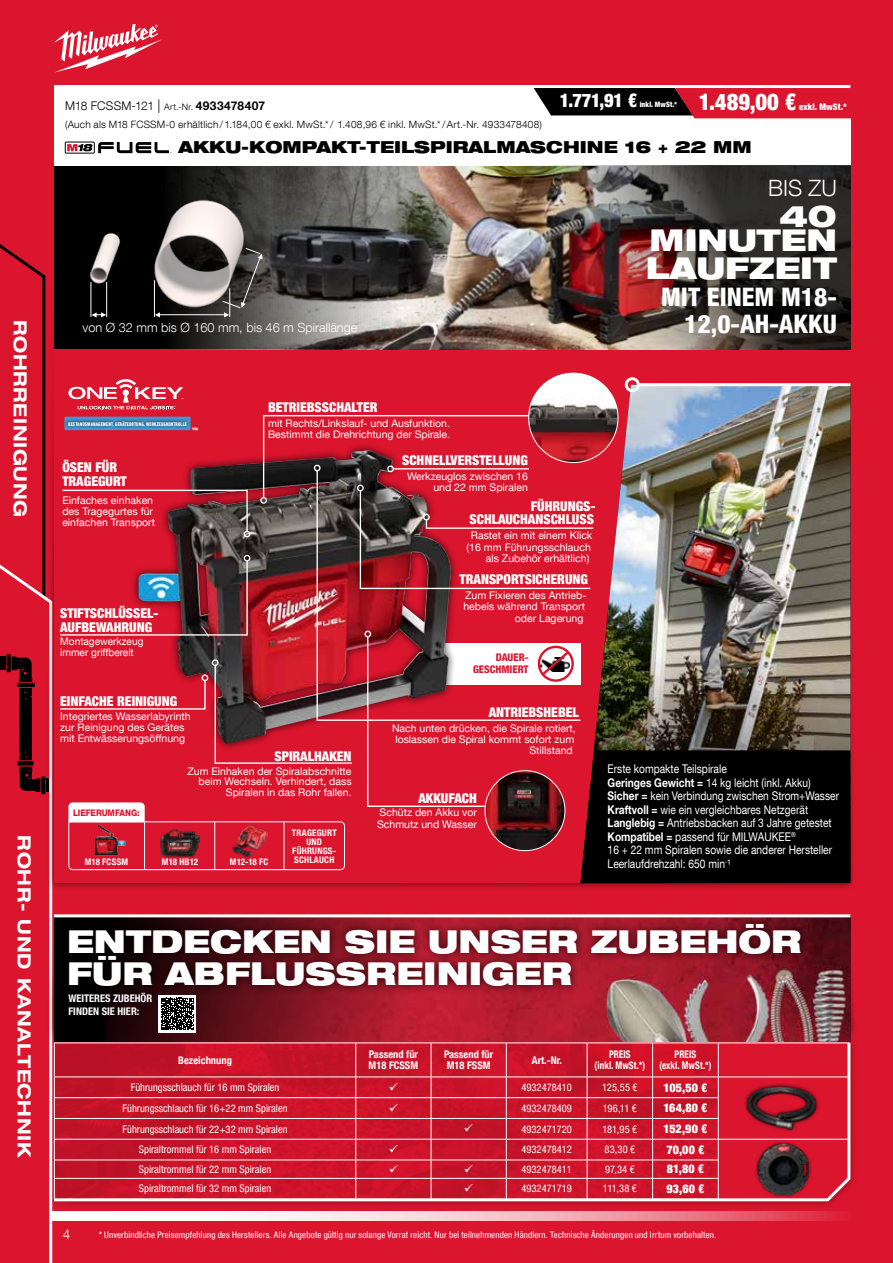
<style>
.page{position:relative;width:893px;height:1263px;background:#dc152e}
.page>*{position:absolute;margin:0;border:0;box-sizing:border-box;transform-origin:0 0}
.t1{font:900 expanded 31.5px/31.5px "Helvetica Neue LT Com";color:#fff}
.t2{font:900 expanded 30px/24px "Helvetica Neue LT Com";color:#fff;text-align:right}
.t3{font:800 condensed 25.5px/27px "Helvetica Neue LT Com";color:#fff;text-align:right}
.t4{font:900 condensed 23.25px "Helvetica Neue LT Com";color:#fff}
.t5{font:300 22.5px "Helvetica Neue LT Com";color:#fff}
.t6{font:900 condensed 18.9px "Helvetica Neue LT Com";color:#fff}
.t7{font:700 expanded 18px "Helvetica Neue LT Com";letter-spacing:.04em;color:#fff}
.t8{font:900 expanded 16.5px "Helvetica Neue LT Com";color:#000}
.t9{font:900 condensed 13.5px/14px "Helvetica Neue LT Com";color:#fff}
.t10{font:300 13.5px "Helvetica Neue LT Com";color:#fff}
.t11{font:300 12.75px "Helvetica Neue LT Com";color:#fff}
.t12{font:12px/13.5px "Helvetica Neue LT Com";color:#fff;scale:.85 1}
.t13{font:900 condensed 12px "Helvetica Neue LT Com";letter-spacing:.015em;color:#fff}
.t14{font:300 12px "Helvetica Neue LT Com";letter-spacing:-.01em;color:#000}
.t15{font:10.5px/11.2px "Helvetica Neue LT Com";color:#fff;text-align:right}
.t16{font:condensed 10.5px "Helvetica Neue LTW1 G";color:#fff}
.t17{font:condensed 10.5px "Helvetica Neue LT Com";color:#fff}
.t18{font:700 condensed 10.5px/10.5px "Helvetica Neue LT Com";color:#fff}
.t19{font:700 condensed 10.5px/10.5px "Helvetica Neue LT Com";color:#fff;text-align:center;scale:.87 1}
.t20{font:10.5px/11.2px "Helvetica Neue LT Com";color:#fff;scale:.96 1}
.t21{font:700 condensed 10.5px/12.6px "Helvetica Neue LTW1 G";color:#fff}
.t22{font:800 condensed 10.5px/12px "Helvetica Neue LT Com";color:#dc152e;text-align:right}
.t23{font:300 10.2px "Helvetica Neue LT Com";letter-spacing:.02em;color:#000}
.t24{font:condensed 9px "Helvetica Neue LT Com";letter-spacing:.015em;color:#fff}
.t25{font:700 condensed 9px/9px "Helvetica Neue LT Com";letter-spacing:.025em;color:#fff;text-align:center}
.t26{font:800 9px "Helvetica Neue LT Com";letter-spacing:-.005em;color:#dc152e;scale:.89 1}
.t27{font:900 condensed 9px "Helvetica Neue LTW1 G";letter-spacing:.015em;color:#fff}
.t28{font:900 condensed 7.35px "Helvetica Neue LTW1 G";letter-spacing:.015em;color:#fff}
.t29{font:900 expanded 6px "Helvetica Neue LT Com";color:#fff}
.t30{font:900 condensed 5.1px "Helvetica Neue LT Com";letter-spacing:.025em;color:#fff;scale:.84 1}
.s1{font-size:13.5px}
.s2{font-size:9px}
.s3{font-weight:700}
</style>
<div class="page">
<svg style="left:54px;top:24px;width:108px;height:49px"></svg>
<hr style="left:54px;top:85px;width:796px;height:3px;background:#fff">
<div style="left:54px;top:88px;width:796px;height:77px;background:#fff"></div>
<svg style="left:534px;top:88px;width:316px;height:30px;background:#841c29"></svg>
<div style="left:65px;top:142px;width:30px;height:11px;border:1px solid #000"></div>
<svg style="left:67px;top:142px;width:105px;height:11px"></svg>
<img style="left:54px;top:165px;width:796px;height:66px">
<div style="left:75px;top:186px;width:64px;height:45px;background:#000"></div>
<img style="left:152px;top:181px;width:102px;height:50px">
<img style="left:0;top:231px;width:850px;height:1032px">
<h3 class="t7" style="left:32px;top:320px;width:199px;rotate:90deg">ROHRREINIGUNG</h3>
<h3 class="t7" style="left:36px;top:835px;width:324px;rotate:90deg">ROHR- UND KANALTECHNIK</h3>
<h3 class="t6" style="left:560px;top:89px;width:79px">1.771,91 €</h3>
<h3 class="t4" style="left:699px;top:88px;width:99px">1.489,00 €</h3>
<p class="t27" style="left:799px;top:102px;width:49px">exkl. MwSt.*</p>
<p class="t14" style="left:65px;top:98px;width:202px">M18 FCSSM-121 <span class="s1">|</span> <span class="s2">Art.-Nr.</span> <span class="s3">4933478407</span></p>
<p class="t28" style="left:640px;top:100px;width:39px">inkl. MwSt.*</p>
<p class="t23" style="left:65px;top:118px;width:478px">(Auch als M18 FCSSM-0 erhältlich/1.184,00 € exkl. MwSt.*/ 1.408,96 € inkl. MwSt.*/Art.-Nr. 4933478408)</p>
<h3 class="t8" style="left:178px;top:137px;width:575px">AKKU-KOMPAKT-TEILSPIRALMASCHINE 16 + 22 MM</h3>
<p class="t11" style="left:83px;top:320px;width:276px">von Ø 32 mm bis Ø 160 mm, bis 46 m Spirallänge</p>
<h3 class="t5" style="left:768px;top:174px;width:70px">BIS ZU</h3>
<h2 class="t2" style="left:650px;top:203px;width:189px">40<br>MINUTEN</h2>
<h2 class="t2" style="left:646px;top:255px;width:193px">LAUFZEIT</h2>
<h3 class="t3" style="left:661px;top:283px;width:177px">MIT EINEM M18-<br>12,0-AH-AKKU</h3>
<p class="t30" style="left:68px;top:421px;width:143px">BESTANDSMANAGEMENT. GERÄTEORTUNG. WERKZEUGKONTROLLE</p>
<p class="t9" style="left:62px;top:460px;width:66px">ÖSEN FÜR<br>TRAGEGURT</p>
<p class="t15" style="left:62px;top:494px;width:94px;text-align:left">Einfaches einhaken des Tragegurtes für einfachen Transport</p>
<p class="t29" style="left:192px;top:426px;width:8px">™</p>
<p class="t9" style="left:268px;top:400px;width:111px">BETRIEBSSCHALTER</p>
<p class="t15" style="left:268px;top:417px;width:184px;text-align:left">mit Rechts/Linkslauf- und Ausfunktion.<br>Bestimmt die Drehrichtung der Spirale.</p>
<p class="t9" style="left:402px;top:453px;width:127px">SCHNELLVERSTELLUNG</p>
<p class="t15" style="left:407px;top:470px;width:122px">Werkzeuglos zwischen 16 und 22 mm Spiralen</p>
<p class="t9" style="left:470px;top:499px;width:127px;text-align:right">FÜHRUNGS-<br>SCHLAUCHANSCHLUSS</p>
<p class="t15" style="left:467px;top:530px;width:127px">Rastet ein mit einem Klick (16 mm Führungsschlauch als Zubehör erhältlich)</p>
<p class="t9" style="left:60px;top:606px;width:100px">STIFTSCHLÜSSEL-<br>AUFBEWAHRUNG</p>
<p class="t20" style="left:60px;top:635px;width:88px">Montagewerkzeug immer griffbereit</p>
<p class="t9" style="left:60px;top:694px;width:119px">EINFACHE REINIGUNG</p>
<p class="t15" style="left:60px;top:710px;width:132px;text-align:left">Integriertes Wasserlabyrinth zur Reinigung des Gerätes mit Entwässerungsöffnung</p>
<p class="t26" style="left:73px;top:807px;width:76px">LIEFERUMFANG:</p>
<p class="t9" style="left:275px;top:749px;width:79px">SPIRALHAKEN</p>
<p class="t15" style="left:187px;top:765px;width:166px;line-height:10.5px">Zum Einhaken der Spiralabschnitte beim Wechseln. Verhindert, dass<br>Spiralen in das Rohr fallen.</p>
<p class="t25" style="left:85px;top:857px;width:45px">M18 FCSSM</p>
<p class="t25" style="left:162px;top:857px;width:38px">M18 HB12</p>
<p class="t25" style="left:230px;top:857px;width:40px">M12-18 FC</p>
<p class="t25" style="left:292px;top:828px;width:46px">TRAGEGURT<br>UND<br>FÜHRUNGS-<br>SCHLAUCH</p>
<p class="t9" style="left:459px;top:572px;width:130px">TRANSPORTSICHERUNG</p>
<p class="t15" style="left:463px;top:590px;width:125px">Zum Fixieren des Antrieb&shy;hebels während Transport oder Lagerung</p>
<p class="t22" style="left:473px;top:651px;width:57px">DAUER-<br>GESCHMIERT</p>
<p class="t9" style="left:489px;top:705px;width:91px">ANTRIEBSHEBEL</p>
<p class="t15" style="left:392px;top:722px;width:185px">Nach unten drücken, die Spirale rotiert, loslassen die Spiral kommt sofort zum<br>Stillstand</p>
<p class="t9" style="left:418px;top:791px;width:60px">AKKUFACH</p>
<p class="t15" style="left:377px;top:807px;width:101px;text-align:left">Schütz den Akku vor<br>Schmutz und Wasser</p>
<p class="t12" style="left:608px;top:762px;width:274px">Erste kompakte Teilspirale<br><span class="s3">Geringes Gewicht =</span> 14 kg leicht (inkl. Akku)<br><span class="s3">Sicher =</span> kein Verbindung zwischen Strom+Wasser <span class="s3">Kraftvoll =</span> wie ein vergleichbares Netzgerät <span class="s3">Langlebig =</span> Antriebsbacken auf 3 Jahre getestet <span class="s3">Kompatibel =</span> passend für MILWAUKEE<sup>®<br></sup>16 + 22 mm Spiralen sowie die anderer Hersteller Leerlaufdrehzahl: 650 min<sup>-</sup>¹</p>
<h1 class="t1" style="left:67px;top:925px;width:736px">ENTDECKEN SIE UNSER ZUBEHÖR<br>FÜR ABFLUSSREINIGER</h1>
<p class="t21" style="left:68px;top:992px;width:85px">WEITERES ZUBEHÖR<br>FINDEN SIE HIER:</p>
<p class="t10" style="left:63px;top:1226px;width:9px">4</p>
<p class="t18" style="left:178px;top:1055px;width:55px">Bezeichnung</p>
<p class="t18" style="left:369px;top:1049px;width:51px">Passend für<br>M18 FCSSM</p>
<p class="t18" style="left:444px;top:1049px;width:51px">Passend für<br>M18 FSSM</p>
<p class="t18" style="left:532px;top:1055px;width:32px">Art.-Nr.</p>
<p class="t19" style="left:595px;top:1049px;width:60px">PREIS<br>(inkl. MwSt.*)</p>
<p class="t19" style="left:659px;top:1049px;width:61px">PREIS<br>(exkl. MwSt.*)</p>
<p class="t16" style="left:131px;top:1081px;width:150px">Führungsschlauch für 16 mm Spiralen</p>
<p class="t17" style="left:521px;top:1081px;width:52px">4932478410</p>
<p class="t17" style="left:602px;top:1081px;width:37px">125,55 €</p>
<p class="t13" style="left:663px;top:1080px;width:45px">105,50 €</p>
<p class="t16" style="left:123px;top:1102px;width:167px">Führungsschlauch für 16+22 mm Spiralen</p>
<p class="t17" style="left:521px;top:1102px;width:52px">4932478409</p>
<p class="t17" style="left:603px;top:1102px;width:35px">196,11 €</p>
<p class="t13" style="left:663px;top:1101px;width:46px">164,80 €</p>
<p class="t16" style="left:123px;top:1123px;width:167px">Führungsschlauch für 22+32 mm Spiralen</p>
<p class="t17" style="left:521px;top:1123px;width:52px">4932471720</p>
<p class="t17" style="left:603px;top:1123px;width:36px">181,95 €</p>
<p class="t13" style="left:664px;top:1122px;width:45px">152,90 €</p>
<p class="t16" style="left:139px;top:1143px;width:134px">Spiraltrommel für 16 mm Spiralen</p>
<p class="t17" style="left:521px;top:1143px;width:52px">4932478412</p>
<p class="t17" style="left:604px;top:1143px;width:32px">83,30 €</p>
<p class="t13" style="left:666px;top:1142px;width:39px">70,00 €</p>
<p class="t16" style="left:139px;top:1163px;width:134px">Spiraltrommel für 22 mm Spiralen</p>
<p class="t17" style="left:521px;top:1163px;width:52px">4932478411</p>
<p class="t17" style="left:605px;top:1163px;width:31px">97,34 €</p>
<p class="t13" style="left:667px;top:1162px;width:39px">81,80 €</p>
<p class="t16" style="left:139px;top:1182px;width:134px">Spiraltrommel für 32 mm Spiralen</p>
<p class="t17" style="left:521px;top:1182px;width:52px">4932471719</p>
<p class="t17" style="left:603px;top:1182px;width:35px">111,38 €</p>
<p class="t13" style="left:666px;top:1181px;width:40px">93,60 €</p>
<p class="t24" style="left:99px;top:1229px;width:619px">* Unverbindliche Preisempfehlung des Herstellers. Alle Angebote gültig nur solange Vorrat reicht. Nur bei teilnehmenden Händlern. Technische Änderungen und Irrtum vorbehalten.</p>
</div>
